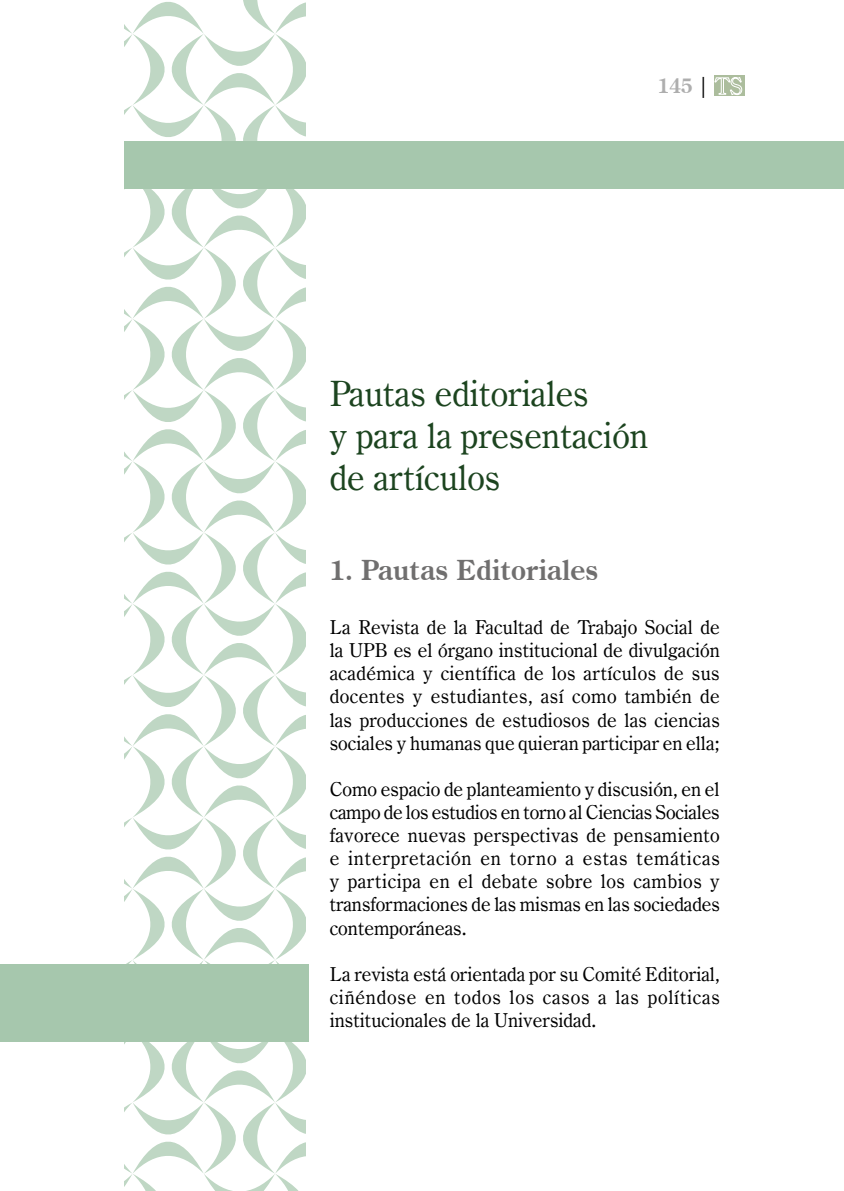
<style>
.page{position:relative;width:844px;height:1191px;background:#fff}
.page>*{position:absolute;margin:0;border:0;box-sizing:border-box;transform-origin:0 0}
.t1{font:35px/42px "Century Oldstyle BT";color:#1c441f}
.t2{font:700 28px "Century Oldstyle BT";color:#706f6f}
.t3{font:700 21px "Century Oldstyle BT";color:#aeaeae}
.t4{font:19.25px/23.1px "Century Oldstyle BT";color:#000;text-align:justify}
.s1{font-weight:400;color:#000}
.s2{font-weight:400;font-size:22.75px;color:#fff}
</style>
<div class="page">
<div style="left:713px;top:75px;width:31px;height:21px;background:#acbd9d"></div>
<svg style="left:124px;top:0;width:182px;height:1191px"></svg>
<div style="left:0;top:964px;width:308px;height:78px;background:#a6c7ad"></div>
<div style="left:124px;top:141px;width:719px;height:48px;background:#a6c7ad"></div>
<p class="t3" style="left:657px;top:72px;width:86px">145 <span class="s1">|</span> <span class="s2">TS</span></p>
<h1 class="t1" style="left:329px;top:372px;width:320px">Pautas editoriales<br>y para la presentación de artículos</h1>
<h2 class="t2" style="left:329px;top:552px;width:270px">1. Pautas Editoriales</h2>
<p class="t4" style="left:329px;top:615px;width:391px">La Revista de la Facultad de Trabajo Social de la UPB es el órgano institucional de divulgación académica y científica de los artículos de sus docentes y estudiantes, así como también de las producciones de estudiosos de las ciencias sociales y humanas que quieran participar en ella;</p>
<p class="t4" style="left:329px;top:777px;width:392px">Como espacio de planteamiento y discusión, en el campo de los estudios en torno al Ciencias Sociales favorece nuevas perspectivas de pensamiento e interpretación en torno a estas temáticas y participa en el debate sobre los cambios y transformaciones de las mismas en las sociedades contemporáneas.</p>
<p class="t4" style="left:329px;top:962px;width:391px">La revista está orientada por su Comité Editorial, ciñéndose en todos los casos a las políticas institucionales de la Universidad.</p>
</div>
